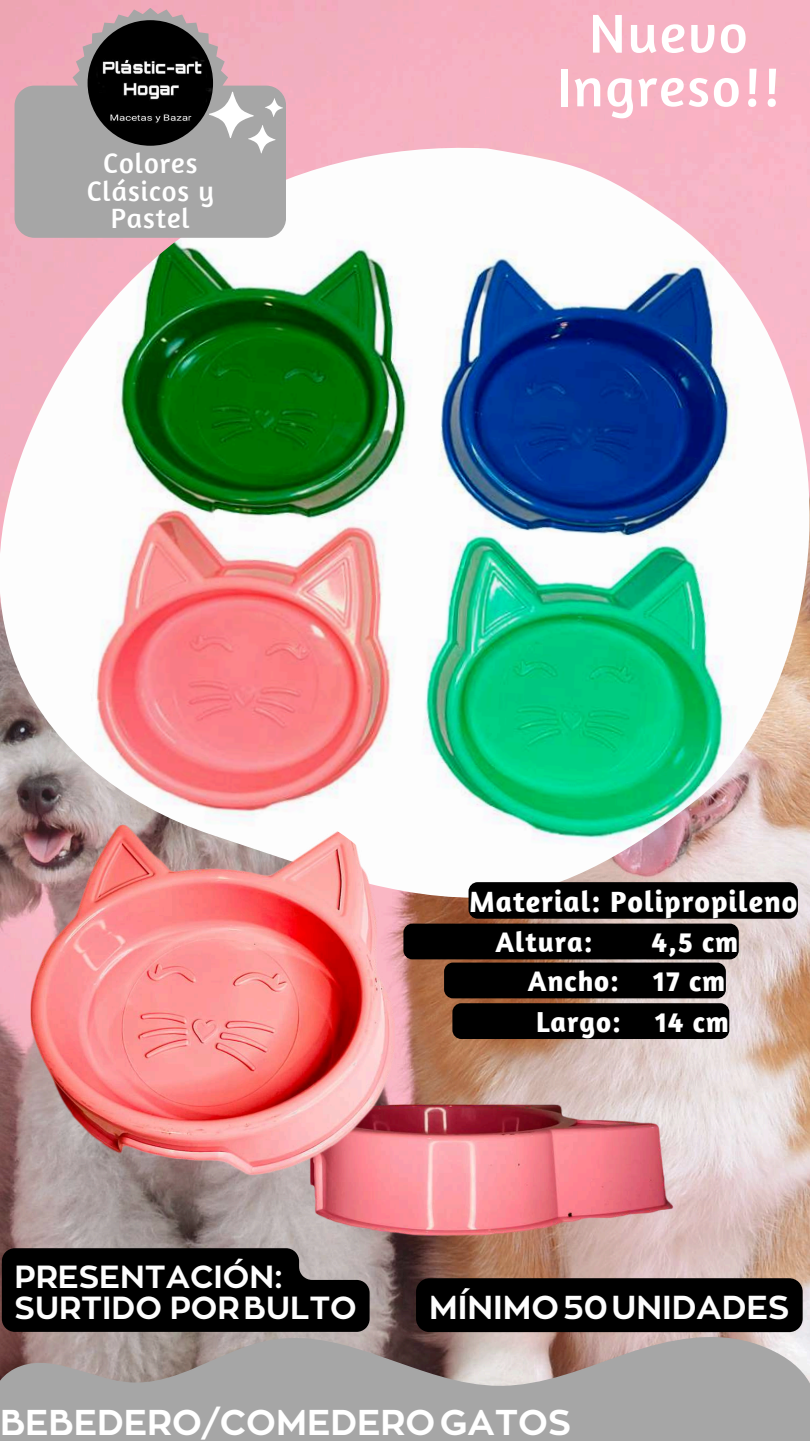
<style>
.page{position:relative;width:810px;height:1441px;background:#fff}
.page>*{position:absolute;margin:0;border:0;box-sizing:border-box;transform-origin:0 0}
.t1{font:55.5px/53.6px "Amaranth";letter-spacing:.035em;color:#fff;text-align:center}
.t2{font:35.6px "RTL Corporative Bold";color:#fff}
.t3{font:32.9px "RTL Corporative Bold";color:#fdfdfd}
.t4{font:31.7px/31.7px "RTL Corporative Bold";color:#fdfdfd}
.t5{font:700 30px "Amaranth";letter-spacing:.035em;color:#fff}
.t6{font:700 28.9px/39.8px "Amaranth";letter-spacing:.035em;color:#fff}
.t7{font:28.6px/27.8px "Amaranth";letter-spacing:.035em;color:#fff;text-align:center}
</style>
<div class="page">
<img style="left:0;top:0;width:810px;height:1336px">
<img style="left:0;top:138px;width:810px;height:764px">
<div style="left:15px;top:86px;width:271px;height:152px;background:#a6a6a6;border-radius:20px"></div>
<svg style="left:73px;top:8px;width:210px;height:146px"></svg>
<img style="left:88px;top:20px;width:125px;height:126px;border-radius:50%">
<svg style="left:0;top:1336px;width:810px;height:104px;fill:#a6a6a6"></svg>
<img style="left:257px;top:956px;width:468px;height:468px;border-radius:50%">
<img style="left:0;top:793px;width:439px;height:451px">
<div style="left:469px;top:882px;width:329px;height:36px;background:#000;border-radius:9px"></div>
<div style="left:403px;top:923px;width:336px;height:36px;background:#000;border-radius:9px"></div>
<div style="left:444px;top:962px;width:282px;height:36px;background:#000;border-radius:9px"></div>
<div style="left:452px;top:1003px;width:277px;height:35px;background:#000;border-radius:9px"></div>
<svg style="left:2px;top:1247px;width:368px;height:84px"></svg>
<div style="left:416px;top:1277px;width:387px;height:54px;background:#000"></div>
<p class="t7" style="left:87px;top:148px;width:129px">Colores<br>Clásicos y<br>Pastel</p>
<h1 class="t1" style="left:557px;top:5px;width:224px">Nuevo<br>Ingreso!!</h1>
<p class="t5" style="left:469px;top:882px;width:330px">Material: Polipropileno</p>
<p class="t6" style="left:496px;top:921px;width:99px">Altura:</p>
<p class="t6" style="left:528px;top:921px;width:212px;text-indent:124px">4,5 cm<br>Ancho: 17 cm<br>Largo: 14 cm</p>
<p class="t4" style="left:15px;top:1258px;width:344px">PRESENTACIÓN:<br>SURTIDO PORBULTO</p>
<p class="t3" style="left:429px;top:1285px;width:362px">MÍNIMO50UNIDADES</p>
<p class="t2" style="left:0;top:1397px;width:573px">BEBEDERO/COMEDEROGATOS</p>
</div>
